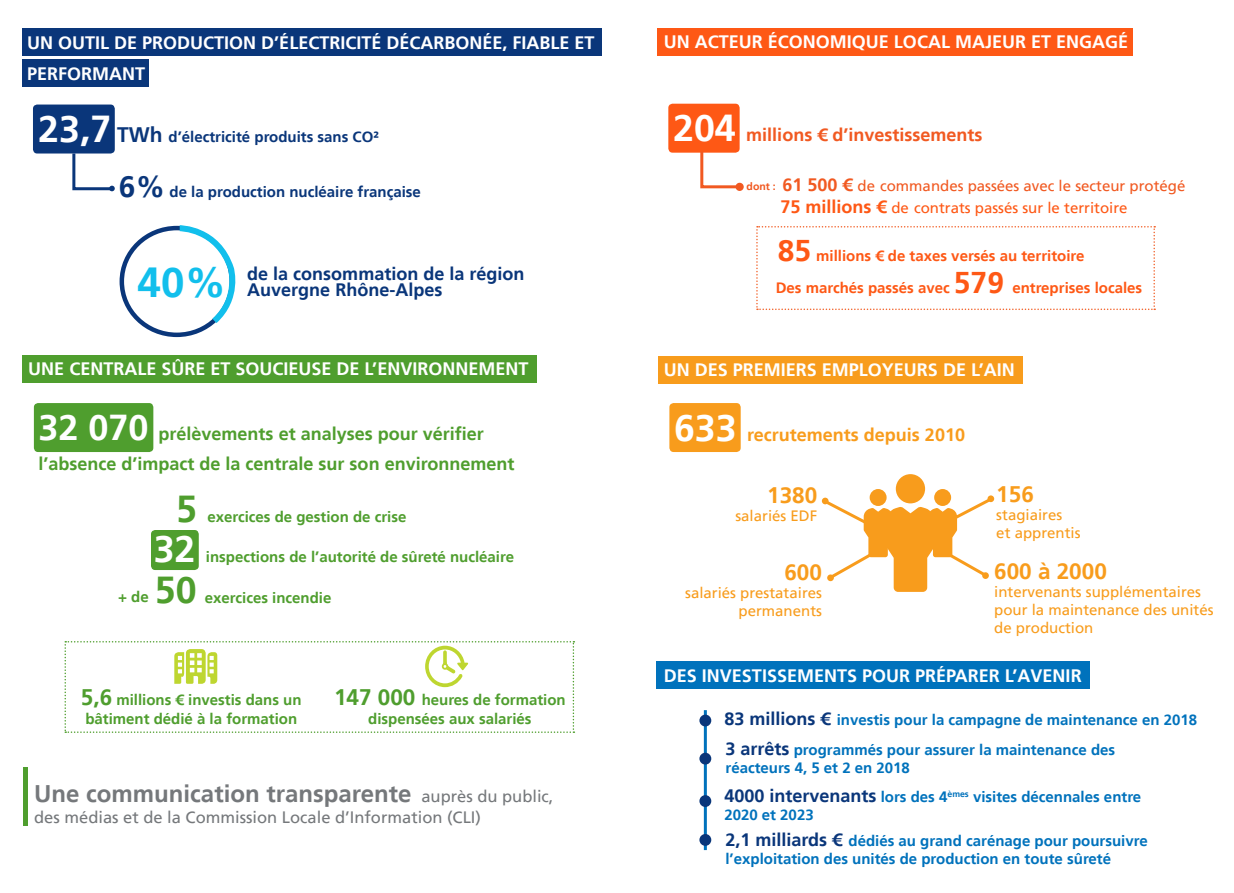
<style>
.page{position:relative;width:1234px;height:893px;background:#fff}
.page>*{position:absolute;margin:0;border:0;box-sizing:border-box;transform-origin:0 0}
.t1{font:700 42px "Frutiger";color:#12bfec}
.t2{font:700 37.5px "Frutiger";color:#4f9e2e}
.t3{font:700 37.5px "Frutiger";color:#fff}
.t4{font:700 24px "Frutiger";color:#75787b}
.t5{font:700 22.5px "Frutiger";color:#f89c1c}
.t6{font:700 18px "Frutiger";color:#fff}
.t7{font:700 18px "Frutiger";color:#4f9e2e}
.t8{font:700 18px/16.5px "Frutiger";color:#0a367a}
.t9{font:700 18px "Frutiger";color:#f15921}
.t10{font:700 18px "Frutiger";color:#f89c1c}
.t11{font:16.5px "Frutiger";color:#75787b}
.t12{font:700 15px/18px "Frutiger";color:#0072bc}
.t13{font:700 15px/19.5px "Frutiger";color:#4f9e2e;text-align:center}
.t14{font:15px/18px "Frutiger";color:#f89c1c}
.t15{font:700 15px "Frutiger";color:#fe5815}
.t16{font:700 15px "Frutiger";color:#0a367a}
.t17{font:15px "Frutiger";color:#f15921}
.t18{font:15px "Frutiger";color:#fe5815}
.t19{font:700 10.5px "Frutiger";color:#f15921}
.s1{font-size:37.5px;color:#fff}
.s2{font-size:21px}
.s3{font-size:30px}
.s4{font-size:36px;color:#fff}
.s5{font-size:22.5px}
.s6{font-weight:400;font-size:16.5px}
.s7{font-weight:700;font-size:18px}
.s8{font-size:18px;color:#0a367a}
</style>
<div class="page">
<div style="left:151px;top:530px;width:48px;height:40px;background:#4f9e2e;border-radius:4px"></div>
<div style="left:33px;top:105px;width:82px;height:49px;background:#0a367a;border-radius:4px"></div>
<div style="left:668px;top:104px;width:71px;height:49px;background:#fe5815;border-radius:4px"></div>
<div style="left:34px;top:403px;width:119px;height:49px;background:#4f9e2e;border-radius:4px"></div>
<div style="left:895px;top:474px;width:29px;height:29px;background:#f89c1c;border-radius:50%"></div>
<div style="left:933px;top:489px;width:17px;height:17px;background:#f89c1c;border-radius:50%"></div>
<div style="left:869px;top:489px;width:17px;height:17px;background:#f89c1c;border-radius:50%"></div>
<hr style="left:703px;top:710px;width:3px;height:140px;background:#0072bc">
<div style="left:669px;top:403px;width:71px;height:49px;background:#f89c1c;border-radius:4px"></div>
<svg style="left:71px;top:151px;width:44px;height:41px"></svg>
<svg style="left:24px;top:768px;width:4px;height:58px"></svg>
<svg style="left:698px;top:149px;width:44px;height:40px"></svg>
<div style="left:736px;top:183px;width:6px;height:7px;background:#f15921;border-radius:50%"></div>
<div style="left:735px;top:183px;width:8px;height:8px;border:2px solid #f15921;border-radius:50%"></div>
<svg style="left:822px;top:496px;width:170px;height:96px"></svg>
<div style="left:821px;top:498px;width:7px;height:6px;background:#f89c1c;border-radius:50%"></div>
<div style="left:699px;top:715px;width:12px;height:11px;background:#0a367a;border-radius:50%"></div>
<div style="left:699px;top:753px;width:12px;height:11px;background:#0a367a;border-radius:50%"></div>
<div style="left:699px;top:795px;width:12px;height:12px;background:#0a367a;border-radius:50%"></div>
<div style="left:699px;top:834px;width:12px;height:12px;background:#0a367a;border-radius:50%"></div>
<div style="left:23px;top:60px;width:126px;height:27px;background:#0a367a"></div>
<div style="left:119px;top:226px;width:115px;height:111px;border:4px solid #0a367a;border-radius:50%"></div>
<svg style="left:174px;top:225px;width:62px;height:104px"></svg>
<svg style="left:64px;top:641px;width:510px;height:92px"></svg>
<svg style="left:756px;top:226px;width:398px;height:84px"></svg>
<div style="left:23px;top:355px;width:514px;height:27px;background:#4f9e2e"></div>
<div style="left:656px;top:662px;width:433px;height:27px;background:#0072bc"></div>
<div style="left:657px;top:356px;width:365px;height:28px;background:#f89c1c"></div>
<div style="left:657px;top:28px;width:475px;height:28px;background:#fe5815"></div>
<div style="left:23px;top:28px;width:579px;height:28px;background:#0a367a"></div>
<p class="t6" style="left:27px;top:32px;width:569px">UN OUTIL DE PRODUCTION D’ÉLECTRICITÉ DÉCARBONÉE, FIABLE ET</p>
<p class="t6" style="left:663px;top:31px;width:466px">UN ACTEUR ÉCONOMIQUE LOCAL MAJEUR ET ENGAGÉ</p>
<p class="t6" style="left:27px;top:63px;width:120px">PERFORMANT</p>
<p class="t16" style="left:38px;top:128px;width:342px"><span class="s1">23,7</span> <span class="s2">TWh</span> d’électricité produits sans CO²</p>
<p class="t16" style="left:119px;top:182px;width:304px"><span class="s3">6%</span> de la production nucléaire française</p>
<p class="t1" style="left:138px;top:257px;width:90px">40%</p>
<p class="t8" style="left:247px;top:265px;width:279px">de la consommation de la région<br>Auvergne Rhône-Alpes</p>
<p class="t6" style="left:28px;top:358px;width:501px">UNE CENTRALE SÛRE ET SOUCIEUSE DE L’ENVIRONNEMENT</p>
<p class="t7" style="left:38px;top:423px;width:447px"><span class="s4">32 070</span> prélèvements et analyses pour vérifier</p>
<p class="t7" style="left:38px;top:453px;width:477px">l’absence d’impact de la centrale sur son environnement</p>
<p class="t2" style="left:176px;top:487px;width:22px">5</p>
<p class="t3" style="left:154px;top:527px;width:43px">32</p>
<p class="t13" style="left:118px;top:587px;width:32px">+ de</p>
<p class="t2" style="left:155px;top:568px;width:43px">50</p>
<p class="t13" style="left:207px;top:507px;width:200px">exercices de gestion de crise</p>
<p class="t13" style="left:206px;top:547px;width:309px">inspections de l’autorité de sûreté nucléaire</p>
<p class="t13" style="left:205px;top:588px;width:128px">exercices incendie</p>
<p class="t13" style="left:81px;top:690px;width:222px"><span class="s5">5,6</span> millions € investis dans un</p>
<p class="t13" style="left:85px;top:709px;width:213px">bâtiment dédié à la formation</p>
<p class="t13" style="left:334px;top:690px;width:233px"><span class="s5">147 000</span> heures de formation dispensées aux salariés</p>
<p class="t4" style="left:34px;top:780px;width:520px">Une communication transparente <span class="s6">auprès du public,</span></p>
<p class="t11" style="left:34px;top:808px;width:448px">des médias et de la Commission Locale d’Information (CLI)</p>
<p class="t9" style="left:673px;top:125px;width:311px"><span class="s1">204</span> millions € d’investissements</p>
<p class="t19" style="left:746px;top:180px;width:31px">dont :</p>
<p class="t17" style="left:782px;top:177px;width:404px"><span class="s7">61 500 €</span> de commandes passées avec le secteur protégé</p>
<p class="t18" style="left:780px;top:199px;width:348px"><span class="s7">75 millions €</span> de contrats passés sur le territoire</p>
<p class="t15" style="left:777px;top:247px;width:308px"><span class="s3">85</span> millions € de taxes versés au territoire</p>
<p class="t15" style="left:775px;top:279px;width:368px">Des marchés passés avec <span class="s3">579</span> entreprises locales</p>
<p class="t6" style="left:663px;top:359px;width:352px">UN DES PREMIERS EMPLOYEURS DE L’AIN</p>
<p class="t10" style="left:674px;top:424px;width:292px"><span class="s1">633</span> recrutements depuis 2010</p>
<p class="t5" style="left:767px;top:482px;width:52px">1380</p>
<p class="t14" style="left:735px;top:507px;width:83px">salariés EDF</p>
<p class="t5" style="left:784px;top:559px;width:39px">600</p>
<p class="t14" style="left:685px;top:584px;width:138px">salariés prestataires</p>
<p class="t14" style="left:738px;top:602px;width:85px">permanents</p>
<p class="t5" style="left:996px;top:481px;width:39px">156</p>
<p class="t14" style="left:996px;top:506px;width:67px">stagiaires</p>
<p class="t14" style="left:996px;top:524px;width:86px">et apprentis</p>
<p class="t5" style="left:993px;top:558px;width:114px">600 à 2000</p>
<p class="t14" style="left:993px;top:583px;width:221px">intervenants supplémentaires pour la maintenance des unités de production</p>
<p class="t6" style="left:663px;top:665px;width:419px">DES INVESTISSEMENTS POUR PRÉPARER L’AVENIR</p>
<p class="t12" style="left:724px;top:710px;width:474px"><span class="s8">83 millions €</span> investis pour la campagne de maintenance en 2018</p>
<p class="t12" style="left:725px;top:741px;width:391px"><span class="s8">3 arrêts</span> programmés pour assurer la maintenance des réacteurs 4, 5 et 2 en 2018</p>
<p class="t12" style="left:724px;top:788px;width:418px"><span class="s8">4000 intervenants</span> lors des 4<sup>èmes</sup> visites décennales entre<br>2020 et 2023</p>
<p class="t12" style="left:725px;top:832px;width:423px"><span class="s8">2,1 milliards €</span> dédiés au grand carénage pour poursuivre</p>
<p class="t12" style="left:725px;top:850px;width:387px">l’exploitation des unités de production en toute sûreté</p>
</div>
